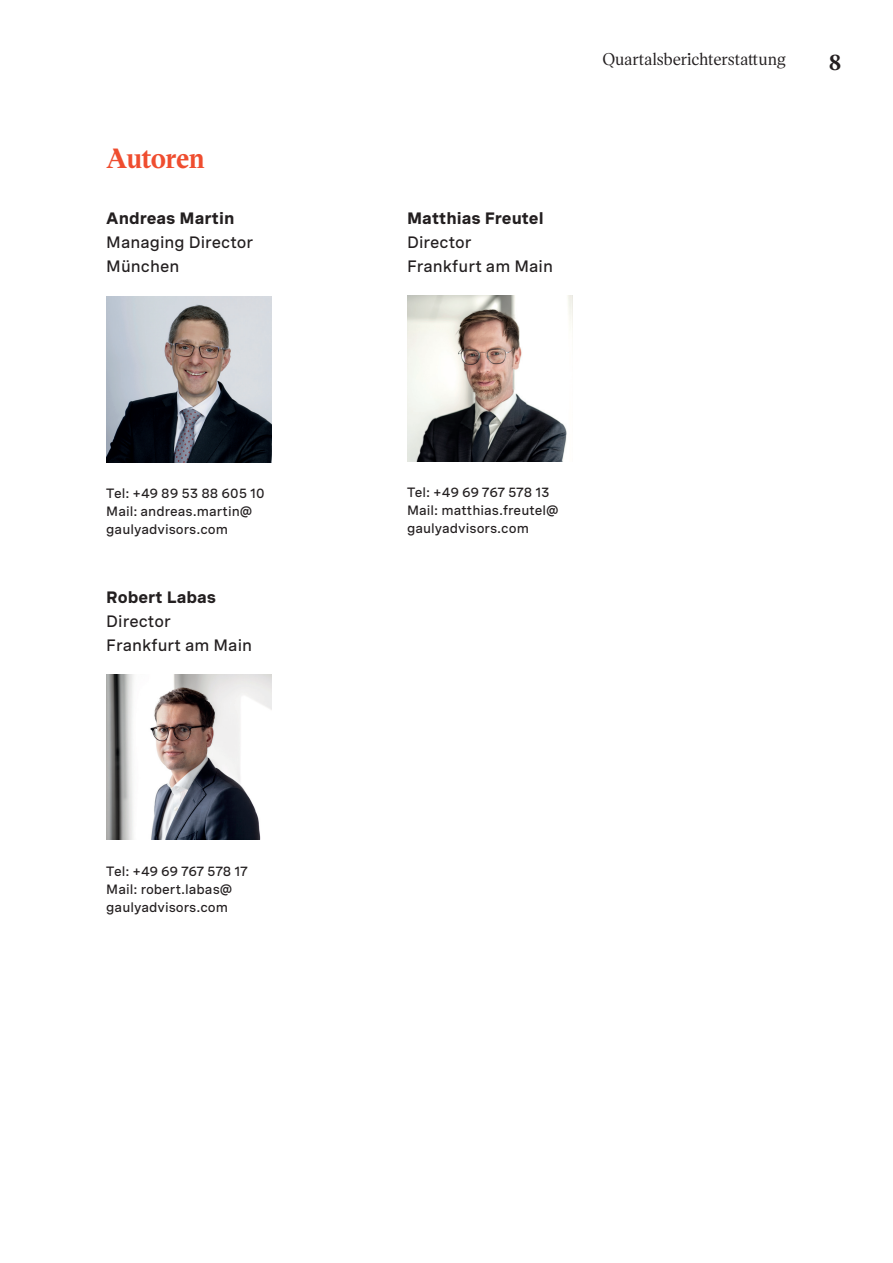
<style>
.page{position:relative;width:893px;height:1263px;background:#fff}
.page>*{position:absolute;margin:0;border:0;box-sizing:border-box;transform-origin:0 0}
.t1{font:700 27px "Victor Serif";letter-spacing:-.015em;color:#ef4d2f}
.t2{font:700 21px "Victor Serif";color:#231f20}
.t3{font:500 16.5px/24px "Spezia";color:#231f20}
.t4{font:700 16.5px "Spezia";color:#231f20}
.t5{font:500 16.5px "Victor Serif";color:#231f20}
.t6{font:500 13.5px/18px "Spezia";color:#231f20}
</style>
<div class="page">
<img style="left:106px;top:297px;width:166px;height:165px">
<img style="left:106px;top:674px;width:166px;height:166px">
<img style="left:407px;top:296px;width:166px;height:165px">
<h1 class="t1" style="left:106px;top:139px;width:100px">Autoren</h1>
<p class="t4" style="left:106px;top:206px;width:130px">Andreas Martin</p>
<p class="t3" style="left:106px;top:229px;width:148px">Managing Director<br>München</p>
<p class="t6" style="left:106px;top:483px;width:160px">Tel: +49 89 53 88 605 10<br>Mail: andreas.martin@ gaulyadvisors.com</p>
<p class="t4" style="left:106px;top:584px;width:111px">Robert Labas</p>
<p class="t3" style="left:106px;top:607px;width:147px">Director<br>Frankfurt am Main</p>
<p class="t6" style="left:106px;top:861px;width:143px">Tel: +49 69 767 578 17<br>Mail: robert.labas@ gaulyadvisors.com</p>
<p class="t5" style="left:603px;top:47px;width:184px">Quartalsberichterstattung</p>
<h2 class="t2" style="left:829px;top:47px;width:13px">8</h2>
<p class="t4" style="left:407px;top:206px;width:138px">Matthias Freutel</p>
<p class="t3" style="left:407px;top:229px;width:147px">Director<br>Frankfurt am Main</p>
<p class="t6" style="left:407px;top:482px;width:153px">Tel: +49 69 767 578 13<br>Mail: matthias.freutel@ gaulyadvisors.com</p>
</div>
